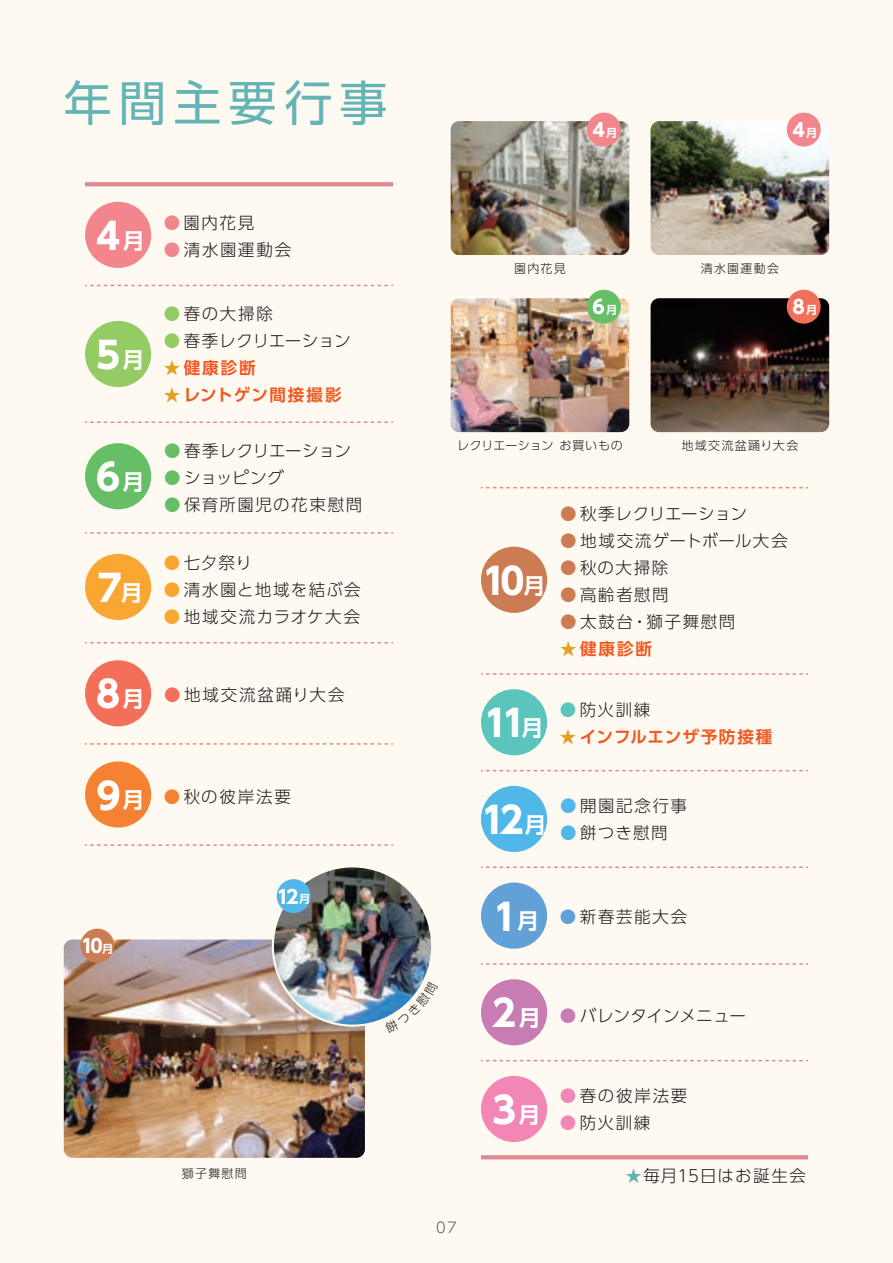
<style>
.page{position:relative;width:893px;height:1263px;background:#fef9f1}
.page>*{position:absolute;margin:0;border:0;box-sizing:border-box;transform-origin:0 0}
.t1{font:48px "UD Shin Go Pro";letter-spacing:.145em;color:#64b4b5}
.t2{font:700 36.45px "UD Shin Go Pro";color:#fff}
.t3{font:700 18.75px "UD Shin Go Pro";color:#fff}
.t4{font:300 16.5px "UD Shin Go Pro";letter-spacing:.085em;color:#231f20}
.t5{font:300 16.5px "UD Shin Go Pro";letter-spacing:-.01em;color:#231f20}
.t6{font:300 16.5px "UD Shin Go Pro";letter-spacing:-.005em;color:#231f20}
.t7{font:300 16.5px "UD Shin Go Pro";letter-spacing:.11em;color:#231f20}
.t8{font:700 16.5px "UD Shin Go Pro De";letter-spacing:.07em;color:#f15921}
.t9{font:300 16.5px "UD Shin Go Pro";letter-spacing:.065em;color:#231f20}
.t10{font:700 16.5px "UD Shin Go Pro De";letter-spacing:.1em;color:#f15921}
.t11{font:700 16.5px "UD Shin Go Pro De";letter-spacing:.08em;color:#f15921}
.t12{font:300 14.55px "UD Shin Go Pro";color:#57585a}
.t13{font:300 12px "UD Shin Go Pro";letter-spacing:.095em;color:#231f20}
.t14{font:300 12px "UD Shin Go Pro";letter-spacing:.04em;color:#231f20}
.t15{font:300 12px "UD Shin Go Pro";letter-spacing:.115em;color:#231f20}
.s1{font-family:"UD Shin Go Pro De";font-size:21.9px}
.s2{color:#f3858d}
.s3{color:#95cb64}
.s4{color:#e3a023}
.s5{color:#66be67}
.s6{color:#faa633}
.s7{font-weight:700;font-size:36.45px;color:#fff}
.s8{font-family:"UD Shin Go Pro De";font-weight:700;font-size:21.9px;color:#fff}
.s9{color:#f26f59}
.s10{color:#f48232}
.s11{font-family:"UD Shin Go Pro De";font-size:11.25px}
.s12{color:#cc7c52}
.s13{color:#5ac4bd}
.s14{color:#50b7e8}
.s15{color:#61a1d7}
.s16{color:#c77db4}
.s17{color:#f287b6}
.s18{font-family:"Koz Go Pr 6 N";font-weight:400;color:#64b4b5}
</style>
<div class="page">
<img style="left:451px;top:121px;width:178px;height:134px">
<img style="left:651px;top:298px;width:178px;height:134px">
<img style="left:64px;top:939px;width:301px;height:219px">
<img style="left:651px;top:121px;width:178px;height:134px">
<img style="left:451px;top:298px;width:178px;height:134px">
<svg style="left:272px;top:865px;width:161px;height:162px"></svg>
<img style="left:274px;top:867px;width:157px;height:157px;border-radius:79px">
<div style="left:85px;top:202px;width:66px;height:66px;background:#f3858d;border-radius:50%"></div>
<div style="left:85px;top:443px;width:66px;height:66px;background:#66be67;border-radius:50%"></div>
<div style="left:85px;top:660px;width:66px;height:66px;background:#f26f59;border-radius:50%"></div>
<div style="left:481px;top:547px;width:66px;height:66px;background:#cc7c52;border-radius:50%"></div>
<div style="left:481px;top:786px;width:66px;height:66px;background:#50b7e8;border-radius:50%"></div>
<div style="left:85px;top:321px;width:66px;height:66px;background:#95cb64;border-radius:50%"></div>
<div style="left:85px;top:554px;width:66px;height:66px;background:#faa633;border-radius:50%"></div>
<div style="left:85px;top:761px;width:66px;height:66px;background:#f48232;border-radius:50%"></div>
<div style="left:481px;top:689px;width:66px;height:66px;background:#5ac4bd;border-radius:50%"></div>
<div style="left:481px;top:882px;width:66px;height:67px;background:#61a1d7;border-radius:50%"></div>
<div style="left:481px;top:1076px;width:66px;height:66px;background:#f287b6;border-radius:50%"></div>
<svg style="left:85px;top:285px;width:308px;height:1px"></svg>
<svg style="left:85px;top:182px;width:308px;height:4px"></svg>
<svg style="left:85px;top:421px;width:308px;height:2px"></svg>
<svg style="left:85px;top:532px;width:308px;height:2px"></svg>
<svg style="left:85px;top:642px;width:308px;height:1px"></svg>
<svg style="left:481px;top:673px;width:327px;height:2px"></svg>
<svg style="left:481px;top:487px;width:327px;height:1px"></svg>
<svg style="left:481px;top:770px;width:327px;height:1px"></svg>
<svg style="left:481px;top:866px;width:327px;height:2px"></svg>
<svg style="left:481px;top:963px;width:327px;height:2px"></svg>
<svg style="left:481px;top:1060px;width:327px;height:1px"></svg>
<svg style="left:481px;top:1155px;width:327px;height:4px"></svg>
<svg style="left:85px;top:743px;width:308px;height:2px"></svg>
<svg style="left:85px;top:844px;width:308px;height:2px"></svg>
<div style="left:587px;top:113px;width:34px;height:34px;background:#f3858d;border-radius:50%"></div>
<div style="left:787px;top:113px;width:34px;height:34px;background:#f3858d;border-radius:50%"></div>
<div style="left:587px;top:290px;width:34px;height:34px;background:#66be67;border-radius:50%"></div>
<div style="left:787px;top:290px;width:34px;height:34px;background:#f26f59;border-radius:50%"></div>
<div style="left:80px;top:929px;width:34px;height:33px;background:#cc7c52;border-radius:50%"></div>
<div style="left:277px;top:879px;width:34px;height:34px;background:#50b7e8;border-radius:50%"></div>
<div style="left:481px;top:979px;width:66px;height:66px;background:#c77db4;border-radius:50%"></div>
<svg style="left:384px;top:981px;width:41px;height:39px"></svg>
<h1 class="t1" style="left:64px;top:64px;width:325px">年間主要行事</h1>
<h2 class="t2" style="left:96px;top:206px;width:50px">4<span class="s1">月</span></h2>
<p class="t4" style="left:164px;top:209px;width:92px"><span class="s2">●</span>園内花見</p>
<p class="t4" style="left:164px;top:236px;width:129px"><span class="s2">●</span>清水園運動会</p>
<h2 class="t2" style="left:96px;top:325px;width:50px">5<span class="s1">月</span></h2>
<h2 class="t2" style="left:96px;top:448px;width:50px">6<span class="s1">月</span></h2>
<h2 class="t2" style="left:98px;top:558px;width:46px">7<span class="s1">月</span></h2>
<p class="t4" style="left:164px;top:301px;width:110px"><span class="s3">●</span>春の大掃除</p>
<p class="t5" style="left:164px;top:328px;width:188px"><span class="s3">●</span> 春季レクリエーション</p>
<p class="t10" style="left:164px;top:355px;width:93px"><span class="s4">★</span>健康診断</p>
<p class="t11" style="left:164px;top:382px;width:179px"><span class="s4">★</span> レントゲン間接撮影</p>
<p class="t5" style="left:164px;top:437px;width:188px"><span class="s5">●</span> 春季レクリエーション</p>
<p class="t4" style="left:164px;top:464px;width:121px"><span class="s5">●</span> ショッピング</p>
<p class="t4" style="left:164px;top:491px;width:200px"><span class="s5">●</span> 保育所園児の花束慰問</p>
<p class="t4" style="left:164px;top:549px;width:89px"><span class="s6">●</span> 七夕祭り</p>
<p class="t4" style="left:164px;top:576px;width:198px"><span class="s6">●</span> 清水園と地域を結ぶ会</p>
<p class="t4" style="left:164px;top:603px;width:198px"><span class="s6">●</span>地域交流カラオケ大会</p>
<p class="t7" style="left:96px;top:681px;width:250px"><span class="s7">8</span><span class="s8">月</span> <span class="s9">●</span>地域交流盆踊り大会</p>
<p class="t4" style="left:96px;top:784px;width:196px"><span class="s7">9</span><span class="s8">月</span> <span class="s10">●</span>秋の彼岸法要</p>
<p class="t3" style="left:81px;top:931px;width:34px">10<span class="s11">月</span></p>
<p class="t3" style="left:277px;top:881px;width:35px">12<span class="s11">月</span></p>
<p class="t13" style="left:182px;top:1163px;width:66px">獅子舞慰問</p>
<p class="t3" style="left:592px;top:115px;width:26px">4<span class="s11">月</span></p>
<p class="t3" style="left:792px;top:115px;width:26px">4<span class="s11">月</span></p>
<p class="t13" style="left:514px;top:259px;width:53px">園内花見</p>
<p class="t13" style="left:701px;top:259px;width:80px">清水園運動会</p>
<p class="t3" style="left:592px;top:292px;width:26px">6<span class="s11">月</span></p>
<p class="t3" style="left:792px;top:292px;width:26px">8<span class="s11">月</span></p>
<p class="t14" style="left:457px;top:436px;width:167px">レクリエーション お買いもの</p>
<p class="t15" style="left:681px;top:436px;width:119px">地域交流盆踊り大会</p>
<h2 class="t2" style="left:482px;top:551px;width:64px">10<span class="s1">月</span></h2>
<p class="t5" style="left:560px;top:501px;width:188px"><span class="s12">●</span> 秋季レクリエーション</p>
<p class="t4" style="left:560px;top:528px;width:229px"><span class="s12">●</span> 地域交流ゲートボール大会</p>
<p class="t4" style="left:560px;top:555px;width:110px"><span class="s12">●</span>秋の大掃除</p>
<p class="t4" style="left:560px;top:582px;width:110px"><span class="s12">●</span>高齢者慰問</p>
<p class="t4" style="left:560px;top:609px;width:177px"><span class="s12">●</span>太鼓台・獅子舞慰問</p>
<p class="t10" style="left:560px;top:636px;width:93px"><span class="s4">★</span>健康診断</p>
<h2 class="t2" style="left:484px;top:694px;width:61px">11<span class="s1">月</span></h2>
<p class="t4" style="left:560px;top:696px;width:92px"><span class="s13">●</span>防火訓練</p>
<p class="t8" style="left:560px;top:723px;width:214px"><span class="s4">★</span> インフルエンザ予防接種</p>
<h2 class="t2" style="left:481px;top:790px;width:66px">12<span class="s1">月</span></h2>
<p class="t4" style="left:560px;top:793px;width:128px"><span class="s14">●</span>開園記念行事</p>
<p class="t4" style="left:560px;top:820px;width:109px"><span class="s14">●</span> 餅つき慰問</p>
<p class="t4" style="left:493px;top:903px;width:195px"><span class="s7">1</span><span class="s8">月</span> <span class="s15">●</span>新春芸能大会</p>
<p class="t6" style="left:492px;top:1002px;width:255px"><span class="s7">2</span><span class="s8">月</span> <span class="s16">●</span> バレンタインメニュー</p>
<h2 class="t2" style="left:492px;top:1080px;width:50px">3<span class="s1">月</span></h2>
<p class="t4" style="left:560px;top:1083px;width:129px"><span class="s17">●</span>春の彼岸法要</p>
<p class="t4" style="left:560px;top:1110px;width:92px"><span class="s17">●</span>防火訓練</p>
<p class="t12" style="left:436px;top:1216px;width:22px">07</p>
<p class="t9" style="left:626px;top:1162px;width:182px"><span class="s18">★</span>毎月15日はお誕生会</p>
</div>
